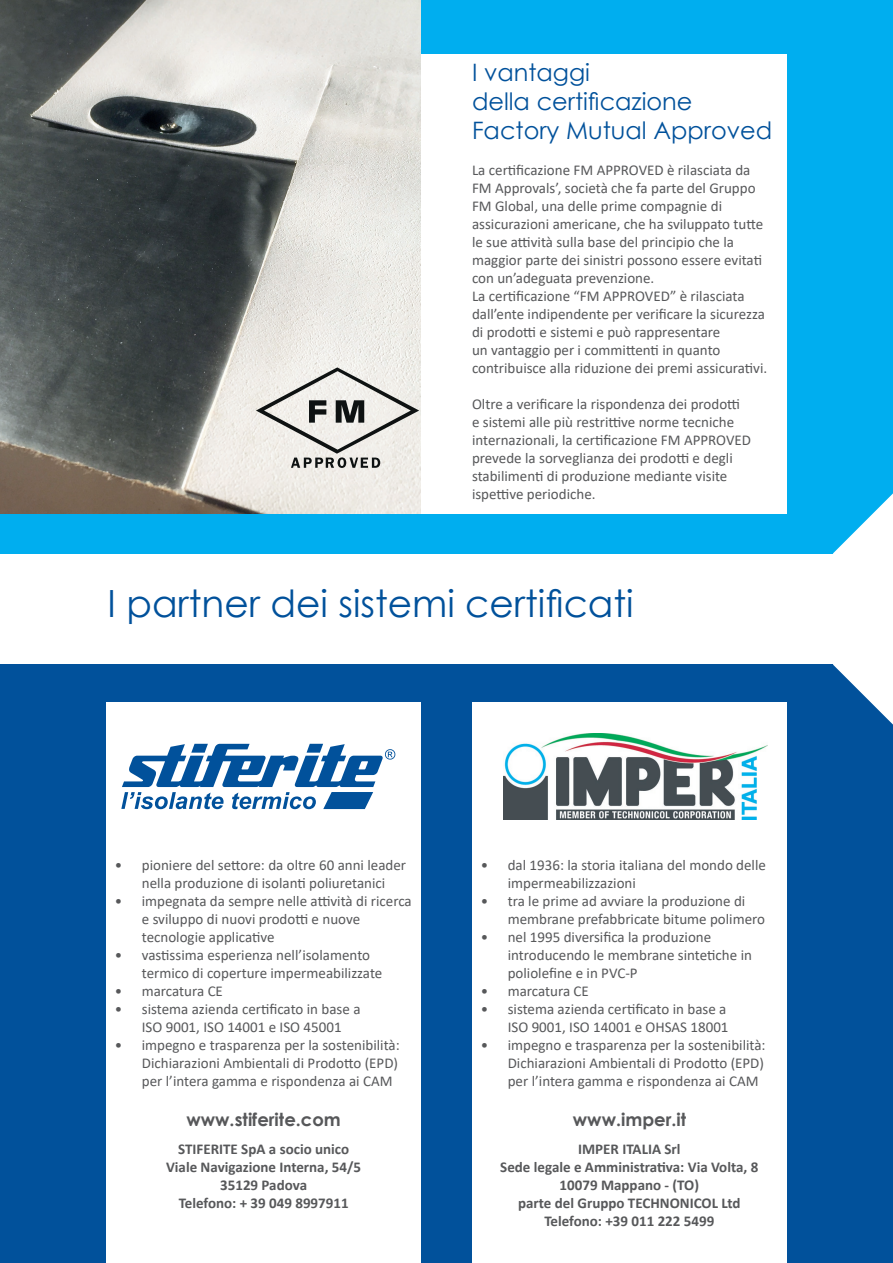
<style>
.page{position:relative;width:893px;height:1263px;background:#fff}
.page>*{position:absolute;margin:0;border:0;box-sizing:border-box;transform-origin:0 0}
.t1{font:37.5px "Century Gothic";color:#01519b}
.t2{font:24px/28.8px "Century Gothic";color:#01519b}
.t3{font:700 18px "Century Gothic";color:#57585a}
.t4{font:15px/18px "Calibri";color:#57585a}
.t5{font:700 15px/18px "Calibri";color:#57585a;text-align:center}
</style>
<div class="page">
<div style="left:0;top:664px;width:893px;height:599px;background:#01519b"></div>
<div style="left:472px;top:702px;width:314px;height:561px;background:#fff"></div>
<div style="left:106px;top:702px;width:315px;height:561px;background:#fff"></div>
<div style="left:0;top:0;width:893px;height:554px;background:#00aeef"></div>
<svg style="left:121px;top:744px;width:274px;height:65px"></svg>
<img style="left:503px;top:733px;width:264px;height:86px">
<img style="left:0;top:0;width:421px;height:513px">
<svg style="left:256px;top:367px;width:163px;height:101px;background:#cfcdc9"></svg>
<div style="left:421px;top:54px;width:366px;height:459px;background:#fff"></div>
<svg style="left:833px;top:493px;width:60px;height:232px"></svg>
<h2 class="t2" style="left:472px;top:58px;width:302px">I vantaggi<br>della certificazione<br>Factory Mutual Approved</h2>
<p class="t4" style="left:472px;top:160px;width:297px">La certificazione FM APPROVED è rilasciata da FM Approvals’, società che fa parte del Gruppo FM Global, una delle prime compagnie di assicurazioni americane, che ha sviluppato tutte le sue attività sulla base del principio che la maggior parte dei sinistri possono essere evitati con un’adeguata prevenzione.<br>La certificazione “FM APPROVED” è rilasciata dall’ente indipendente per verificare la sicurezza di prodotti e sistemi e può rappresentare<br>un vantaggio per i committenti in quanto contribuisce alla riduzione dei premi assicurativi.</p>
<p class="t4" style="left:472px;top:394px;width:281px">Oltre a verificare la rispondenza dei prodotti e sistemi alle più restrittive norme tecniche internazionali, la certificazione FM APPROVED prevede la sorveglianza dei prodotti e degli stabilimenti di produzione mediante visite ispettive periodiche.</p>
<h1 class="t1" style="left:108px;top:577px;width:528px">I partner dei sistemi certificati</h1>
<p class="t4" style="left:115px;top:856px;width:293px;text-align:center">• pioniere del settore: da oltre 60 anni leader nella produzione di isolanti poliuretanici</p>
<p class="t4" style="left:142px;top:892px;width:271px;text-indent:-27px">• impegnata da sempre nelle attività di ricerca e sviluppo di nuovi prodotti e nuove tecnologie applicative</p>
<p class="t4" style="left:142px;top:946px;width:242px;text-indent:-27px">• vastissima esperienza nell’isolamento termico di coperture impermeabilizzate</p>
<p class="t4" style="left:115px;top:982px;width:110px">• marcatura CE</p>
<p class="t4" style="left:115px;top:1000px;width:247px;text-align:center">• sistema azienda certificato in base a<br>ISO 9001, ISO 14001 e ISO 45001</p>
<p class="t4" style="left:142px;top:1036px;width:259px;text-align:justify;text-indent:-27px">• impegno e trasparenza per la sostenibilità:<br>Dichiarazioni Ambientali di Prodotto (EPD) per l’intera gamma e rispondenza ai CAM</p>
<p class="t3" style="left:186px;top:1106px;width:156px">www.stiferite.com</p>
<p class="t5" style="left:166px;top:1140px;width:197px">STIFERITE SpA a socio unico<br>Viale Navigazione Interna, 54/5<br>35129 Padova<br>Telefono: + 39 049 8997911</p>
<p class="t4" style="left:508px;top:856px;width:260px;text-indent:-27px">• dal 1936: la storia italiana del mondo delle impermeabilizzazioni</p>
<p class="t4" style="left:508px;top:892px;width:259px;text-indent:-27px">• tra le prime ad avviare la produzione di membrane prefabbricate bitume polimero</p>
<p class="t4" style="left:508px;top:928px;width:246px;text-indent:-27px">• nel 1995 diversifica la produzione introducendo le membrane sintetiche in poliolefine e in PVC-P</p>
<p class="t4" style="left:481px;top:982px;width:110px">• marcatura CE</p>
<p class="t4" style="left:481px;top:1000px;width:249px;text-align:right">• sistema azienda certificato in base a<br>ISO 9001, ISO 14001 e OHSAS 18001</p>
<p class="t4" style="left:508px;top:1036px;width:259px;text-align:justify;text-indent:-27px">• impegno e trasparenza per la sostenibilità:<br>Dichiarazioni Ambientali di Prodotto (EPD) per l’intera gamma e rispondenza ai CAM</p>
<p class="t3" style="left:573px;top:1106px;width:115px">www.imper.it</p>
<p class="t5" style="left:500px;top:1140px;width:260px">IMPER ITALIA Srl<br>Sede legale e Amministrativa: Via Volta, 8<br>10079 Mappano - (TO)<br>parte del Gruppo TECHNONICOL Ltd<br>Telefono: +39 011 222 5499</p>
</div>
